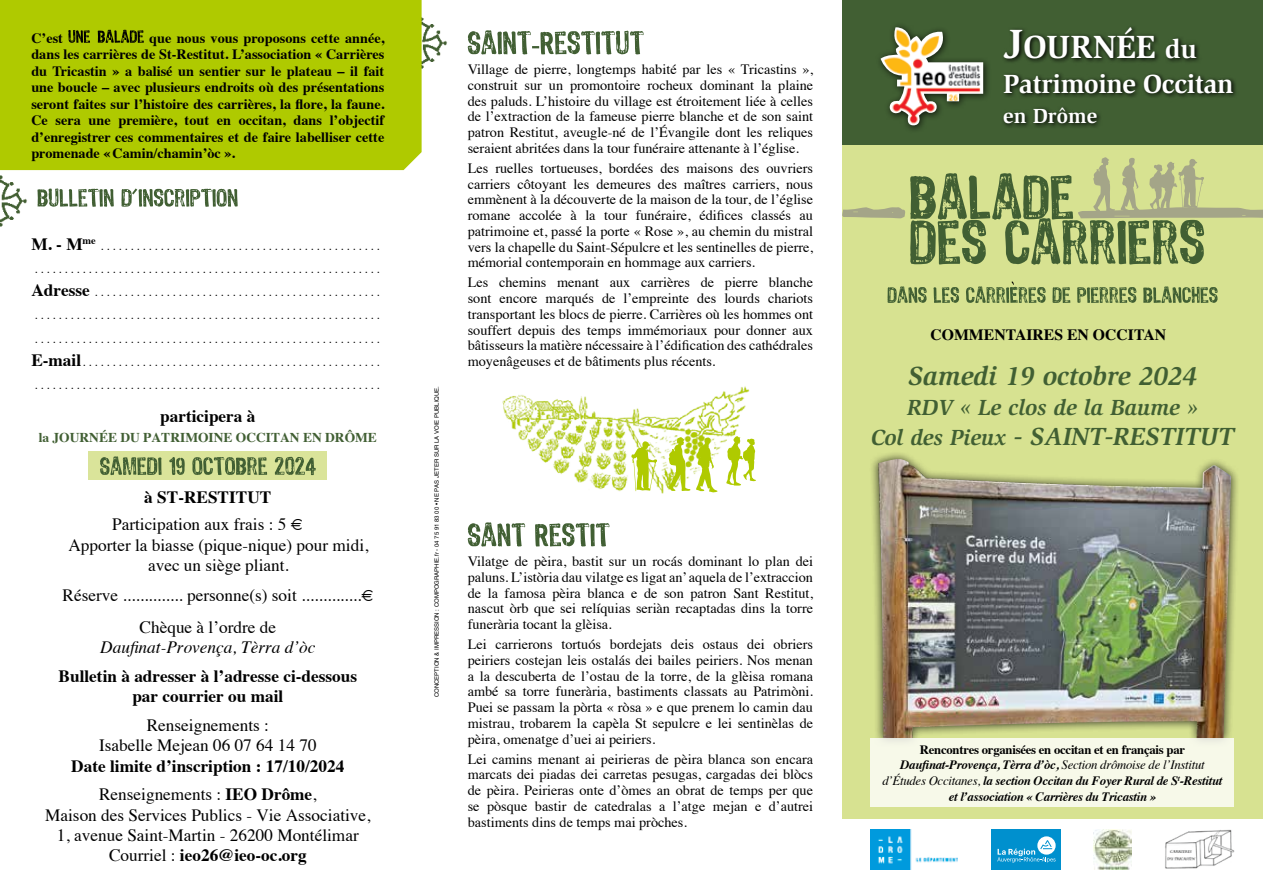
<style>
.page{position:relative;width:1263px;height:893px;background:#fff}
.page>*{position:absolute;margin:0;border:0;box-sizing:border-box;transform-origin:0 0}
.t1{font:700 33px "Slimbach Std";color:#fff}
.t2{font:italic 700 27px "Slimbach Std";color:#415f33}
.t3{font:700 27px "Slimbach Std";letter-spacing:-.015em;color:#fff}
.t4{font:italic 700 25.5px "Slimbach Std";color:#415f33}
.t5{font:italic 700 22.5px "Slimbach Std";color:#415f33}
.t6{font:700 21px "Slimbach Std";color:#fff}
.t7{font:17.25px/20.2px "Times";color:#000;text-align:center}
.t8{font:700 17.25px/20.2px "Times";color:#000;text-align:center}
.t9{font:italic 17.25px "Times";color:#000}
.t10{font:700 15.75px "Times";color:#000}
.t11{font:14.25px/15.8px "Times";color:#000;text-align:justify}
.t12{font:700 14.25px/16.5px "Times";color:#000;text-align:justify}
.t13{font:700 13.5px "Times";color:#415f33}
.t14{font:italic 700 12.75px/15.8px "Times";letter-spacing:-.02em;color:#000;text-align:center}
.t15{font:12px/23.2px "Times";color:#000}
.t16{font:6px "Helvetica LT Std";color:#000}
.s1{font-weight:700;font-size:17.25px}
.s2{font-weight:400}
.s3{font-weight:700}
.s4{font-size:42px}
.s5{font-size:27px}
.s6{font-size:22.5px}
.s7{font-style:normal}
</style>
<div class="page">
<div style="left:88px;top:451px;width:238px;height:29px;background:#dae49a"></div>
<svg style="left:100px;top:456px;width:216px;height:19px"></svg>
<div style="left:842px;top:0;width:421px;height:819px;background:#d7e291"></div>
<div style="left:842px;top:0;width:421px;height:145px;background:#415f33"></div>
<div style="left:875px;top:22px;width:117px;height:112px;background:#000;opacity:.75"></div>
<img style="left:880px;top:27px;width:103px;height:98px">
<svg style="left:1003px;top:27px;width:233px;height:100px"></svg>
<img style="left:0;top:175px;width:27px;height:52px">
<img style="left:422px;top:17px;width:25px;height:52px">
<svg style="left:468px;top:30px;width:175px;height:25px"></svg>
<svg style="left:468px;top:522px;width:141px;height:25px"></svg>
<div style="left:869px;top:450px;width:371px;height:297px;background:#000;opacity:.75"></div>
<img style="left:878px;top:459px;width:353px;height:279px">
<div style="left:871px;top:738px;width:363px;height:68px;background:#f7f9e9"></div>
<div style="left:0;top:0;width:422px;height:170px;background:#afca00"></div>
<svg style="left:68px;top:30px;width:76px;height:13px"></svg>
<img style="left:502px;top:386px;width:248px;height:108px">
<svg style="left:842px;top:157px;width:421px;height:108px"></svg>
<svg style="left:669px;top:437px;width:21px;height:54px"></svg>
<svg style="left:696px;top:437px;width:22px;height:56px"></svg>
<svg style="left:726px;top:436px;width:30px;height:50px"></svg>
<svg style="left:631px;top:441px;width:26px;height:50px"></svg>
<div style="left:991px;top:829px;width:70px;height:40px;background:#0090ce"></div>
<svg style="left:997px;top:836px;width:59px;height:26px"></svg>
<img style="left:871px;top:829px;width:87px;height:40px">
<svg style="left:1131px;top:830px;width:1px;height:36px"></svg>
<img style="left:1093px;top:829px;width:38px;height:40px">
<img style="left:1165px;top:830px;width:69px;height:39px">
<svg style="left:37px;top:188px;width:201px;height:19px"></svg>
<svg style="left:887px;top:282px;width:331px;height:21px"></svg>
<p class="t12" style="left:31px;top:28px;width:354px;text-indent:118px">que nous vous proposons cette année, dans les carrières de St-Restitut. L’association « Carrières du Tricastin » a balisé un sentier sur le plateau – il fait une boucle – avec plusieurs endroits où des présentations seront faites sur l’histoire des carrières, la flore, la faune.<br>Ce sera une première, tout en occitan, dans l’objectif d’enregistrer ces commentaires et de faire labelliser cette promenade «Camin/chamin’òc ».</p>
<p class="t12" style="left:31px;top:28px;width:33px">C’est</p>
<p class="t8" style="left:31px;top:232px;width:66px">M. - M<sup>me</sup></p>
<p class="t15" style="left:31px;top:233px;width:350px;text-indent:64px">...............................................<br>. . . . . . . . . . . . . . . . . . . . . . . . . . . . . . . . . . . . . . . . . . . . . . . . . . . . . . . . . .<br><span class="s1">Adresse</span> ................................................<br>. . . . . . . . . . . . . . . . . . . . . . . . . . . . . . . . . . . . . . . . . . . . . . . . . . . . . . . . . . . . . . . . . . . . . . . . . . . . . . . . . . . . . . . . . . . . . . . . . . . . . . . . . . . . . . . . . . . .<br><span class="s1">E-mail</span> .................................................<br>. . . . . . . . . . . . . . . . . . . . . . . . . . . . . . . . . . . . . . . . . . . . . . . . . . . . . . . . . .</p>
<p class="t8" style="left:160px;top:404px;width:97px">participera à</p>
<p class="t13" style="left:39px;top:425px;width:340px">la JOURNÉE DU PATRIMOINE OCCITAN EN DRÔME</p>
<p class="t8" style="left:144px;top:485px;width:129px">à ST-RESTITUT</p>
<p class="t7" style="left:112px;top:513px;width:193px">Participation aux frais : 5 €</p>
<p class="t7" style="left:69px;top:533px;width:301px">Apporter la biasse (pique-nique) pour midi,</p>
<p class="t7" style="left:148px;top:553px;width:142px">avec un siège pliant.</p>
<p class="t7" style="left:140px;top:577px;width:236px;line-height:32.2px;text-align:left;text-indent:-77px">Réserve .............. personne(s) soit ..............€<br>Chèque à l’ordre de</p>
<p class="t9" style="left:100px;top:632px;width:217px">Daufinat-Provença, Tèrra d’òc</p>
<p class="t8" style="left:59px;top:664px;width:300px">Bulletin à adresser à l’adresse ci-dessous par courrier ou mail</p>
<p class="t7" style="left:99px;top:714px;width:219px">Renseignements :<br>Isabelle Mejean 06 07 64 14 70</p>
<p class="t8" style="left:71px;top:749px;width:275px;line-height:28.8px">Date limite d’inscription : 17/10/2024<br><span class="s2">Renseignements :</span> IEO Drôme<span class="s2">,</span></p>
<p class="t7" style="left:45px;top:803px;width:327px">Maison des Services Publics - Vie Associative,<br>1, avenue Saint-Martin - 26200 Montélimar<br>Courriel : <span class="s3">ieo26@ieo-oc.org</span></p>
<p class="t16" style="left:433px;top:697px;width:313px;rotate:-90deg">CONCEPTION &amp; IMPRESSION : COMPOGRAPHIE.fr - 04 75 91 83 00 • NE PAS JETER SUR LA VOIE PUBLIQUE.</p>
<p class="t11" style="left:468px;top:60px;width:347px">Village de pierre, longtemps habité par les « Tricastins », construit sur un promontoire rocheux dominant la plaine des paluds. L’histoire du village est étroitement liée à celles de l’extraction de la fameuse pierre blanche et de son saint patron Restitut, aveugle-né de l’Évangile dont les reliques seraient abritées dans la tour funéraire attenante à l’église.</p>
<p class="t11" style="left:468px;top:159px;width:347px">Les ruelles tortueuses, bordées des maisons des ouvriers carriers côtoyant les demeures des maîtres carriers, nous emmènent à la découverte de la maison de la tour, de l’église romane accolée à la tour funéraire, édifices classés au patrimoine et, passé la porte « Rose », au chemin du mistral vers la chapelle du Saint-Sépulcre et les sentinelles de pierre, mémorial contemporain en hommage aux carriers.</p>
<p class="t11" style="left:468px;top:273px;width:347px">Les chemins menant aux carrières de pierre blanche sont encore marqués de l’empreinte des lourds chariots transportant les blocs de pierre. Carrières où les hommes ont souffert depuis des temps immémoriaux pour donner aux bâtisseurs la matière nécessaire à l’édification des cathédrales moyenâgeuses et de bâtiments plus récents.</p>
<p class="t11" style="left:468px;top:552px;width:347px">Vilatge de pèira, bastit sur un rocás dominant lo plan dei paluns. L’istòria dau vilatge es ligat an’ aquela de l’extraccion de la famosa pèira blanca e de son patron Sant Restitut, nascut òrb que sei relíquias seriàn recaptadas dins la torre funerària tocant la glèisa.</p>
<p class="t11" style="left:468px;top:635px;width:347px">Lei carrierons tortuós bordejats deis ostaus dei obriers peiriers costejan leis ostalás dei bailes peiriers. Nos menan a la descuberta de l’ostau de la torre, de la glèisa romana ambé sa torre funerària, bastiments classats au Patrimòni.<br>Puei se passam la pòrta « ròsa » e que prenem lo camin dau mistrau, trobarem la capèla St sepulcre e lei sentinèlas de pèira, omenatge d’uei ai peiriers.</p>
<p class="t11" style="left:468px;top:750px;width:347px">Lei camins menant ai peirieras de pèira blanca son encara marcats dei piadas dei carretas pesugas, cargadas dei blòcs de pèira. Peirieras onte d’òmes an obrat de temps per que se pòsque bastir de catedralas a l’atge mejan e d’autrei bastiments dins de temps mai pròches.</p>
<h1 class="t1" style="left:1003px;top:27px;width:195px"><span class="s4">J</span>OURNÉE <span class="s5">du</span></h1>
<h2 class="t3" style="left:1003px;top:67px;width:232px">Patrimoine Occitan</h2>
<h3 class="t6" style="left:1003px;top:103px;width:96px">en Drôme</h3>
<p class="t10" style="left:930px;top:320px;width:237px">COMMENTAIRES EN OCCITAN</p>
<h2 class="t2" style="left:908px;top:360px;width:290px">Samedi 19 octobre 2024</h2>
<h3 class="t5" style="left:907px;top:394px;width:292px">RDV « Le clos de la Baume »</h3>
<h3 class="t4" style="left:871px;top:422px;width:364px"><span class="s6">Col des Pieux</span> - SAINT-RESTITUT</h3>
<p class="t14" style="left:882px;top:740px;width:341px"><span class="s7">Rencontres organisées en occitan et en français par </span>Daufinat-Provença, Tèrra d’òc, <span class="s2">Section drômoise de l’Institut d’Études Occitanes,</span> la section Occitan du Foyer Rural de S<sup>t</sup>-Restitut et l’association « Carrières du Tricastin »</p>
</div>
